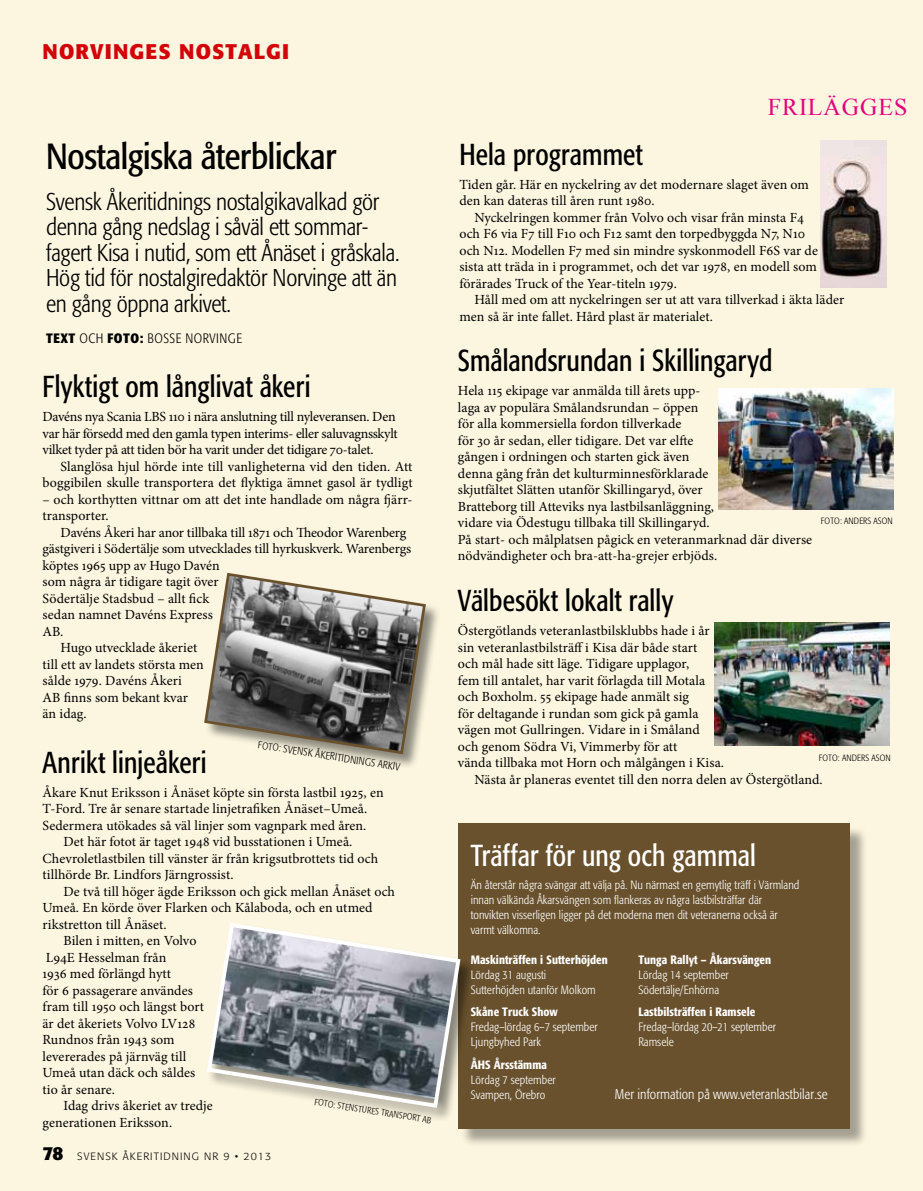
<style>
.page{position:relative;width:923px;height:1191px;background:#fcf6e0}
.page>*{position:absolute;margin:0;border:0;box-sizing:border-box;transform-origin:0 0}
.t1{font:36px "Formata OT Condenced";letter-spacing:-.01em;color:#000}
.t2{font:30px "Formata OT Condenced";letter-spacing:.005em;color:#000;scale:.93 1}
.t3{font:30px "Formata OT Condenced";letter-spacing:.005em;color:#fff;scale:.93 1}
.t4{font:300 24px/25.5px "Formata OT Condenced";letter-spacing:-.01em;color:#000}
.t5{font:24px "Times New Roman";letter-spacing:.04em;color:#e5007c}
.t6{font:700 21px "Formata OT";letter-spacing:.055em;color:#d30409}
.t7{font:13.95px/16.5px "Minion Pro";color:#000}
.t8{font:13.95px/16.5px "Minion Pro";letter-spacing:-.02em;color:#000}
.t9{font:300 13.95px "Formata OT Condenced";letter-spacing:.005em;color:#fff}
.t10{font:300 13.5px "Formata OT Condenced";letter-spacing:.04em;color:#000}
.t11{font:300 12px/15px "Formata OT Condenced";letter-spacing:.005em;color:#fff}
.t12{font:500 12px "Formata OT Condenced";letter-spacing:.005em;color:#fff}
.t13{font:300 10.5px "Formata OT Condenced";color:#000}
.t14{font:300 10.5px "Formata OT";letter-spacing:.1em;color:#000}
.t15{font:300 9px "Formata OT Condenced";letter-spacing:.015em;color:#000}
.s1{font-weight:700}
.s2{font-size:9.9px}
.s3{font-weight:700;font-size:18.75px}
</style>
<div class="page">
<div style="left:460px;top:825px;width:408px;height:322px;background:#000;opacity:.35"></div>
<div style="left:458px;top:823px;width:391px;height:305px;background:#69512d"></div>
<div style="left:203px;top:572px;width:237px;height:196px;background:#000;opacity:.45"></div>
<svg style="left:203px;top:572px;width:224px;height:184px"></svg>
<div style="left:206px;top:922px;width:269px;height:200px;background:#000;opacity:.45"></div>
<svg style="left:206px;top:922px;width:257px;height:188px"></svg>
<img style="left:821px;top:140px;width:65px;height:147px">
<img style="left:719px;top:388px;width:174px;height:122px">
<img style="left:714px;top:622px;width:176px;height:123px">
<h3 class="t6" style="left:43px;top:39px;width:248px">NORVINGES NOSTALGI</h3>
<h1 class="t1" style="left:46px;top:135px;width:292px">Nostalgiska återblickar</h1>
<h3 class="t4" style="left:46px;top:189px;width:355px">Svensk Åkeritidnings nostalgikavalkad gör denna gång nedslag i såväl ett sommar&shy;fagert Kisa i nutid, som ett Ånäset i gråskala.<br>Hög tid för nostalgiredaktör Norvinge att än en gång öppna arkivet.</h3>
<p class="t10" style="left:46px;top:330px;width:197px"><span class="s1">TEXt</span> och <span class="s1">foto:</span> bosse norvinge</p>
<h2 class="t2" style="left:43px;top:369px;width:290px">Flyktigt om långlivat åkeri</h2>
<p class="t8" style="left:43px;top:408px;width:357px">Davéns nya Scania LBS 110 i nära anslutning till nyleveransen. Den var här försedd med den gamla typen interims- eller saluvagnsskylt vilket tyder på att tiden bör ha varit under det tidigare 70-talet.</p>
<p class="t7" style="left:43px;top:458px;width:371px;text-align:right">Slanglösa hjul hörde inte till vanligheterna vid den tiden. Att boggibilen skulle transportera det flyktiga ämnet gasol är tydligt</p>
<p class="t7" style="left:43px;top:491px;width:371px">– och korthytten vittnar om att det inte handlade om några fjärr&shy;transporter.</p>
<p class="t7" style="left:61px;top:524px;width:347px">Davéns Åkeri har anor tillbaka till 1871 och Theodor Warenberg</p>
<p class="t7" style="left:43px;top:540px;width:370px">gästgiveri i Södertälje som utvecklades till hyrkuskverk. Warenbergs</p>
<p class="t7" style="left:43px;top:557px;width:179px">köptes 1965 upp av Hugo Davén</p>
<p class="t7" style="left:43px;top:573px;width:178px">som några år tidigare tagit över</p>
<p class="t7" style="left:43px;top:590px;width:168px">Södertälje Stadsbud – allt fick</p>
<p class="t7" style="left:43px;top:606px;width:172px">sedan namnet Davéns Express</p>
<p class="t7" style="left:43px;top:623px;width:22px">AB.</p>
<p class="t7" style="left:61px;top:639px;width:138px">Hugo utvecklade åkeriet</p>
<p class="t7" style="left:43px;top:656px;width:163px">till ett av landets största men</p>
<p class="t7" style="left:43px;top:672px;width:141px">sålde 1979. Davéns Åkeri</p>
<p class="t7" style="left:43px;top:689px;width:147px">AB finns som bekant kvar</p>
<p class="t7" style="left:43px;top:705px;width:46px">än idag.</p>
<h2 class="t2" style="left:43px;top:744px;width:178px">Anrikt linjeåkeri</h2>
<p class="t7" style="left:43px;top:784px;width:342px">Åkare Knut Eriksson i Ånäset köpte sin första lastbil 1925, en</p>
<p class="t7" style="left:43px;top:800px;width:326px">T-Ford. Tre år senare startade linjetrafiken Ånäset–Umeå.</p>
<p class="t7" style="left:43px;top:817px;width:325px">Sedermera utökades så väl linjer som vagnpark med åren.</p>
<p class="t7" style="left:64px;top:833px;width:290px">Det här fotot är taget 1948 vid busstationen i Umeå.</p>
<p class="t7" style="left:43px;top:850px;width:337px">Chevroletlastbilen till vänster är från krigsutbrottets tid och</p>
<p class="t7" style="left:43px;top:866px;width:192px">tillhörde Br. Lindfors Järngrossist.</p>
<p class="t7" style="left:64px;top:883px;width:333px">De två till höger ägde Eriksson och gick mellan Ånäset och</p>
<p class="t7" style="left:43px;top:899px;width:331px">Umeå. En körde över Flarken och Kålaboda, och en utmed</p>
<p class="t7" style="left:43px;top:916px;width:126px">rikstretton till Ånäset.</p>
<p class="t7" style="left:64px;top:932px;width:134px">Bilen i mitten, en Volvo</p>
<p class="t7" style="left:46px;top:949px;width:122px">L94E Hesselman från</p>
<p class="t7" style="left:43px;top:965px;width:130px">1936 med förlängd hytt</p>
<p class="t7" style="left:43px;top:982px;width:152px">för 6 passagerare användes</p>
<p class="t7" style="left:43px;top:998px;width:163px">fram till 1950 och längst bort</p>
<p class="t7" style="left:43px;top:1015px;width:154px">är det åkeriets Volvo LV128</p>
<p class="t7" style="left:43px;top:1031px;width:133px">Rundnos från 1943 som</p>
<p class="t7" style="left:43px;top:1048px;width:145px">levererades på järnväg till</p>
<p class="t7" style="left:43px;top:1064px;width:154px">Umeå utan däck och såldes</p>
<p class="t7" style="left:43px;top:1081px;width:74px">tio år senare.</p>
<p class="t7" style="left:64px;top:1097px;width:151px">Idag drivs åkeriet av tredje</p>
<p class="t7" style="left:43px;top:1114px;width:131px">generationen Eriksson.</p>
<p class="t13" style="left:259px;top:738px;width:37px;rotate:9deg"><span class="s2">FOTO:</span> SVEnsk</p>
<p class="t13" style="left:316px;top:747px;width:17px;rotate:9deg">ÅKERIt</p>
<p class="t13" style="left:343px;top:751px;width:59px;rotate:9deg">idnings ARKIV</p>
<p class="t15" style="left:315px;top:1096px;width:120px;rotate:9deg">FOTO: st enst ures trans port ab</p>
<p class="t14" style="left:43px;top:1150px;width:230px"><span class="s3">78</span> SVENSK ÅKERITIDNING NR 9 • 2013</p>
<h3 class="t5" style="left:767px;top:91px;width:141px">FRILÄGGES</h3>
<h2 class="t2" style="left:459px;top:137px;width:199px">Hela programmet</h2>
<p class="t7" style="left:459px;top:176px;width:351px">Tiden går. Här en nyckelring av det modernare slaget även om den kan dateras till åren runt 1980.</p>
<p class="t7" style="left:459px;top:209px;width:360px;text-indent:15px">Nyckelringen kommer från Volvo och visar från minsta F4 och F6 via F7 till F10 och F12 samt den torpedbyggda N7, N10 och N12. Modellen F7 med sin mindre syskonmodell F6S var de sista att träda in i programmet, och det var 1978, en modell som förärades Truck of the Year-titeln 1979.</p>
<p class="t7" style="left:459px;top:292px;width:386px;text-indent:15px">Håll med om att nyckelringen ser ut att vara tillverkad i äkta läder men så är inte fallet. Hård plast är materialet.</p>
<h2 class="t2" style="left:458px;top:343px;width:340px">Smålandsrundan i Skillingaryd</h2>
<p class="t7" style="left:458px;top:382px;width:356px">Hela 115 ekipage var anmälda till årets upp-<br>laga av populära Smålandsrundan – öppen<br>för alla kommersiella fordon tillverkade<br>för 30 år sedan, eller tidigare. Det var elfte<br>gången i ordningen och starten gick även<br>denna gång från det kulturminnesförklarade<br>skjutfältet Slätten utanför Skillingaryd, över<br>Bratteborg till Atteviks nya lastbilsanläggning,<br>vidare via Ödestugu tillbaka till Skillingaryd.<br>På start- och målplatsen pågick en veteranmarknad där diverse nödvändigheter och bra-att-ha-grejer erbjöds.</p>
<h2 class="t2" style="left:458px;top:583px;width:233px">Välbesökt lokalt rally</h2>
<p class="t7" style="left:458px;top:622px;width:253px">Östergötlands veteranlastbilsklubbs hade i år</p>
<p class="t7" style="left:458px;top:639px;width:241px">sin veteranlastbilsträff i Kisa där både start</p>
<p class="t7" style="left:458px;top:655px;width:233px">och mål hade sitt läge. Tidigare upplagor,</p>
<p class="t7" style="left:458px;top:672px;width:249px">fem till antalet, har varit förlagda till Motala</p>
<p class="t7" style="left:458px;top:688px;width:233px">och Boxholm. 55 ekipage hade anmält sig</p>
<p class="t7" style="left:458px;top:705px;width:242px">för deltagande i rundan som gick på gamla</p>
<p class="t7" style="left:458px;top:721px;width:243px">vägen mot Gullringen. Vidare in i Småland</p>
<p class="t7" style="left:458px;top:738px;width:221px">och genom Södra Vi, Vimmerby för att</p>
<p class="t7" style="left:458px;top:754px;width:268px">vända tillbaka mot Horn och målgången i Kisa.</p>
<p class="t7" style="left:474px;top:771px;width:350px">Nästa år planeras eventet till den norra delen av Östergötland.</p>
<p class="t15" style="left:821px;top:515px;width:73px">FOTO: ANDERS ASON</p>
<p class="t15" style="left:819px;top:752px;width:73px">FOTO: ANDERS ASON</p>
<h2 class="t3" style="left:471px;top:838px;width:308px">Träffar för ung och gammal</h2>
<p class="t11" style="left:471px;top:877px;width:330px">Än återstår några svängar att välja på. Nu närmast en gemytlig träff i Värmland innan välkända Åkarsvängen som flankeras av några lastbilsträffar där tonvikten visserligen ligger på det moderna men dit veteranerna också är varmt välkomna.</p>
<p class="t12" style="left:471px;top:952px;width:139px">Maskinträffen i Sutterhöjden</p>
<p class="t11" style="left:471px;top:967px;width:127px">Lördag 31 augusti<br>Sutterhöjden utanför Molkom</p>
<p class="t12" style="left:471px;top:1004px;width:89px">Skåne Truck Show</p>
<p class="t11" style="left:471px;top:1019px;width:129px">Fredag–lördag 6–7 september<br>Ljungbyhed Park</p>
<p class="t12" style="left:471px;top:1057px;width:78px">ÅHS Årsstämma</p>
<p class="t11" style="left:471px;top:1072px;width:87px">Lördag 7 september<br>Svampen, Örebro</p>
<p class="t12" style="left:638px;top:952px;width:134px">Tunga Rallyt – Åkarsvängen</p>
<p class="t11" style="left:638px;top:967px;width:92px">Lördag 14 september<br>Södertälje/Enhörna</p>
<p class="t12" style="left:638px;top:1005px;width:118px">Lastbilsträffen i Ramsele</p>
<p class="t11" style="left:638px;top:1019px;width:139px">Fredag–lördag 20–21 september<br>Ramsele</p>
<p class="t9" style="left:615px;top:1085px;width:214px">Mer information på www.veteranlastbilar.se</p>
</div>
